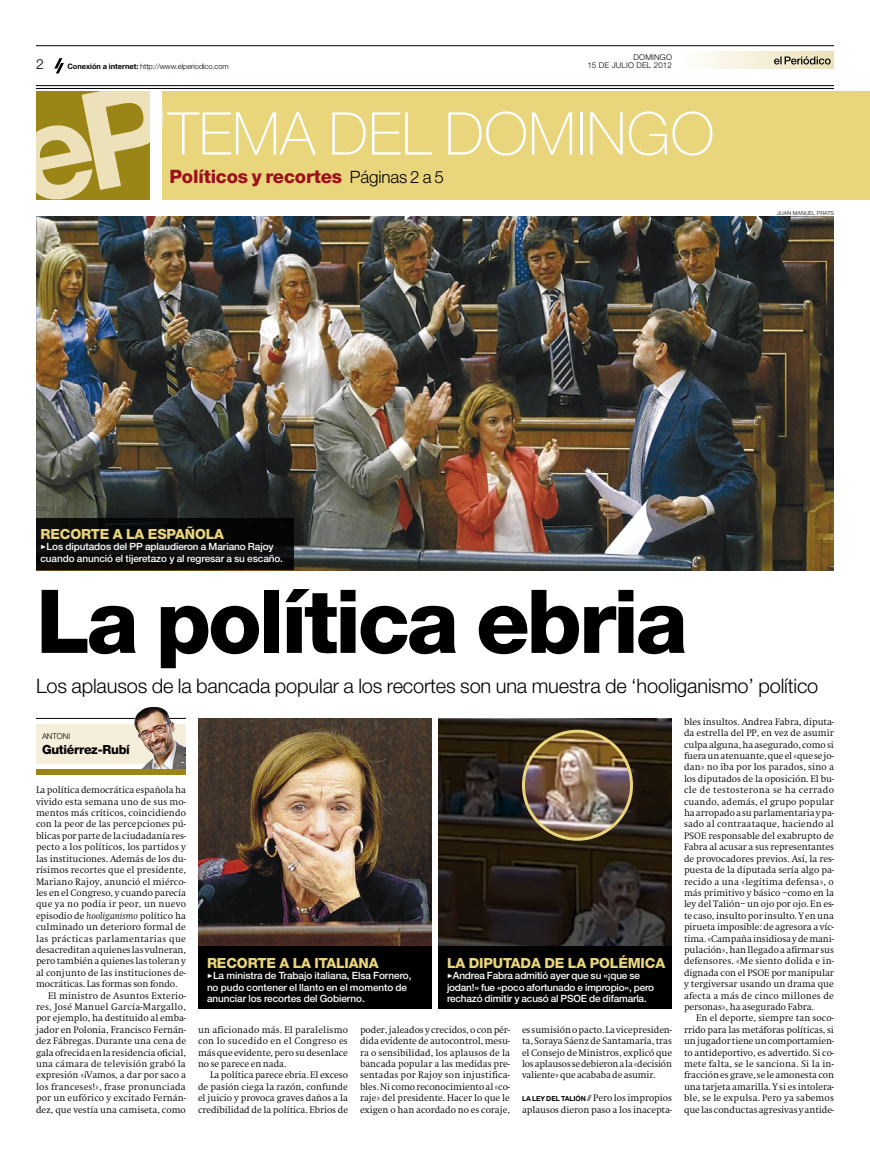
<style>
.page{position:relative;width:870px;height:1163px;background:#fff}
.page>*{position:absolute;margin:0;border:0;box-sizing:border-box;transform-origin:0 0}
.t1{font:800 88.2px "Helvetica Neue LT Std";letter-spacing:-.04em;color:#000}
.t2{font:100 59px "Helvetica Neue LT Std";letter-spacing:.005em;color:#fff}
.t3{font:300 20px "Helvetica Neue";letter-spacing:-.01em;color:#000}
.t4{font:800 18.5px "Helvetica Neue LT Std";letter-spacing:-.01em;color:#9c0f1d}
.t5{font:800 14px "Helvetica Neue LT Std";letter-spacing:-.01em;color:#e9d57c}
.t6{font:300 14px "Helvetica Neue";color:#000}
.t7{font:800 12.6px "Helvetica Neue LT Std";letter-spacing:-.02em;color:#000}
.t8{font:500 10px/11.4px "Helvetica Neue LT Std";letter-spacing:-.01em;color:#fff}
.t9{font:300 9.1px/11.4px "Swift ND Std";letter-spacing:-.005em;color:#000;text-align:justify}
.t10{font:300 9.1px "Swift ND Std";letter-spacing:.02em;color:#000}
.t11{font:300 9.1px "Swift ND Std";letter-spacing:.015em;color:#000}
.t12{font:300 9.1px "Swift ND Std";letter-spacing:.025em;color:#000}
.t13{font:300 9.1px "Swift ND Std";letter-spacing:.035em;color:#000}
.t14{font:300 8px "Helvetica Neue";letter-spacing:.02em;color:#000}
.t15{font:300 7.5px "Helvetica Neue LT Std";letter-spacing:-.005em;color:#000}
.t16{font:300 5.5px "Helvetica Neue";letter-spacing:.015em;color:#000}
.s1{font-weight:700}
.s2{font-family:"Helvetica Neue";font-weight:300;font-size:17px;color:#000}
.s3{font-style:italic}
.s4{font-family:"Helvetica Neue LT Std";font-weight:700;font-size:6.9px}
</style>
<div class="page">
<div style="left:156px;top:91px;width:714px;height:109px;background:#e9d57c"></div>
<svg style="left:36px;top:86px;width:130px;height:114px;background:#c3b367"></svg>
<div style="left:150px;top:91px;width:12px;height:109px;background:#fff"></div>
<div style="left:18px;top:86px;width:138px;height:5px;background:#fff"></div>
<img style="left:36px;top:217px;width:798px;height:353px">
<hr style="left:36px;top:718px;width:150px;height:1px;background:#000">
<div style="left:36px;top:724px;width:150px;height:40px;background:#f5eedb"></div>
<img style="left:134px;top:707px;width:52px;height:63px">
<div style="left:36px;top:770px;width:150px;height:5px;background:#9b8517"></div>
<svg style="left:36px;top:519px;width:258px;height:51px;background:#090a09"></svg>
<img style="left:198px;top:718px;width:234px;height:228px">
<div style="left:198px;top:946px;width:234px;height:63px;background:#000"></div>
<div style="left:438px;top:946px;width:234px;height:63px;background:#000"></div>
<img style="left:438px;top:718px;width:234px;height:228px">
<div style="left:522px;top:730px;width:111px;height:111px;border:3px solid #e9d57c;border-radius:50%"></div>
<hr style="left:36px;top:46px;width:798px;height:1px;background:#000">
<div style="left:678px;top:51px;width:156px;height:18px;background:linear-gradient(to right,#fffffe,#ece1ba)"></div>
<svg style="left:774px;top:56px;width:57px;height:9px"></svg>
<hr style="left:36px;top:88px;width:798px;height:1px;background:#000">
<hr style="left:36px;top:85px;width:798px;height:1px;background:#000">
<svg style="left:54px;top:58px;width:10px;height:15px"></svg>
<p class="t14" style="left:634px;top:52px;width:40px">DOMINGO</p>
<h3 class="t6" style="left:36px;top:55px;width:9px">2</h3>
<p class="t15" style="left:67px;top:61px;width:163px"><span class="s1">Conexión a internet:</span> http://www.elperiodico.com</p>
<p class="t14" style="left:587px;top:61px;width:86px">15 DE JULIO DEL 2012</p>
<h2 class="t2" style="left:168px;top:100px;width:548px">TEMA DEL DOMINGO</h2>
<h3 class="t4" style="left:169px;top:166px;width:276px">Políticos y recortes <span class="s2">Páginas 2 a 5</span></h3>
<p class="t16" style="left:777px;top:210px;width:58px">JUAN MANUEL PRATS</p>
<h3 class="t5" style="left:40px;top:526px;width:185px">RECORTE A LA ESPAÑOLA</h3>
<p class="t8" style="left:40px;top:541px;width:244px">✓Los diputados del PP aplaudieron a Mariano Rajoy cuando anunció el tijeretazo y al regresar a su escaño.</p>
<h1 class="t1" style="left:36px;top:569px;width:653px">La política ebria</h1>
<h3 class="t3" style="left:36px;top:673px;width:784px">Los aplausos de la bancada popular a los recortes son una muestra de ‘hooliganismo’ político</h3>
<p class="t14" style="left:42px;top:731px;width:30px">ANTONI</p>
<h3 class="t7" style="left:42px;top:742px;width:89px">Gutiérrez-Rubí</h3>
<p class="t9" style="left:36px;top:784px;width:152px">La política democrática española ha</p>
<p class="t9" style="left:36px;top:796px;width:152px">vivido esta semana uno de sus mo-</p>
<p class="t9" style="left:36px;top:807px;width:152px">mentos más críticos, coincidiendo</p>
<p class="t9" style="left:36px;top:819px;width:152px">con la peor de las percepciones pú-</p>
<p class="t9" style="left:36px;top:830px;width:152px">blicas por parte de la ciudadanía res-</p>
<p class="t9" style="left:36px;top:841px;width:151px">pecto a los políticos, los partidos y</p>
<p class="t9" style="left:36px;top:853px;width:152px">las instituciones. Además de los du-</p>
<p class="t9" style="left:36px;top:864px;width:152px">rísimos recortes que el presidente,</p>
<p class="t9" style="left:36px;top:876px;width:152px">Mariano Rajoy, anunció el miérco-</p>
<p class="t9" style="left:36px;top:887px;width:152px">les en el Congreso, y cuando parecía</p>
<p class="t10" style="left:36px;top:899px;width:151px">que ya no podía ir peor, un nuevo</p>
<p class="t9" style="left:36px;top:910px;width:151px">episodio de <span class="s3">hooliganismo</span> político ha</p>
<p class="t9" style="left:36px;top:921px;width:151px">culminado un deterioro formal de</p>
<p class="t13" style="left:36px;top:933px;width:151px">las prácticas parlamentarias que</p>
<p class="t9" style="left:36px;top:944px;width:152px">desacreditan a quienes las vulneran,</p>
<p class="t9" style="left:36px;top:955px;width:152px">pero también a quienes las toleran y</p>
<p class="t9" style="left:36px;top:967px;width:152px">al conjunto de las instituciones de-</p>
<p class="t9" style="left:36px;top:978px;width:143px">mocráticas. Las formas son fondo.</p>
<p class="t11" style="left:48px;top:990px;width:139px">El ministro de Asuntos Exterio-</p>
<p class="t12" style="left:36px;top:1001px;width:151px">res, José Manuel García-Margallo,</p>
<p class="t9" style="left:36px;top:1012px;width:152px">por ejemplo, ha destituido al emba-</p>
<p class="t9" style="left:36px;top:1024px;width:152px">jador en Polonia, Francisco Fernán-</p>
<p class="t9" style="left:36px;top:1035px;width:152px">dez Fábregas. Durante una cena de</p>
<p class="t9" style="left:36px;top:1047px;width:152px">gala ofrecida en la residencia oficial,</p>
<p class="t11" style="left:36px;top:1058px;width:151px">una cámara de televisión grabó la</p>
<p class="t9" style="left:36px;top:1069px;width:152px">expresión «¡Vamos, a dar por saco a</p>
<p class="t10" style="left:36px;top:1081px;width:151px">los franceses!», frase pronunciada</p>
<p class="t9" style="left:36px;top:1092px;width:152px">por un eufórico y excitado Fernán-</p>
<p class="t9" style="left:36px;top:1104px;width:151px">dez, que vestía una camiseta, como</p>
<h3 class="t5" style="left:207px;top:954px;width:173px">RECORTE A LA ITALIANA</h3>
<p class="t8" style="left:207px;top:970px;width:206px">✓La ministra de Trabajo italiana, Elsa Fornero, no pudo contener el llanto en el momento de anunciar los recortes del Gobierno.</p>
<h3 class="t5" style="left:447px;top:954px;width:220px">LA DIPUTADA DE LA POLÉMICA</h3>
<p class="t8" style="left:447px;top:970px;width:209px">✓Andrea Fabra admitió ayer que su «¡que se jodan!» fue «poco afortunado e impropio», pero rechazó dimitir y acusó al PSOE de difamarla.</p>
<p class="t9" style="left:198px;top:1024px;width:152px">un aficionado más. El paralelismo con lo sucedido en el Congreso es más que evidente, pero su desenlace no se parece en nada.</p>
<p class="t9" style="left:198px;top:1069px;width:152px;text-indent:12px">La política parece ebria. El exceso de pasión ciega la razón, confunde el juicio y provoca graves daños a la credibilidad de la política. Ebrios de</p>
<p class="t9" style="left:360px;top:1024px;width:152px">poder, jaleados y crecidos, o con pér&shy;dida evidente de autocontrol, mesu&shy;ra o sensibilidad, los aplausos de la bancada popular a las medidas pre&shy;sentadas por Rajoy son injustifica&shy;bles. Ni como reconocimiento al «co&shy;raje» del presidente. Hacer lo que le exigen o han acordado no es coraje,</p>
<p class="t9" style="left:522px;top:1024px;width:152px">es sumisión o pacto. La vicepresiden&shy;ta, Soraya Sáenz de Santamaría, tras el Consejo de Ministros, explicó que los aplausos se debieron a la «decisión valiente» que acababa de asumir.</p>
<p class="t9" style="left:522px;top:1092px;width:152px"><span class="s4">LA LEY DEL TALIÓN</span> Pero los impropios aplausos dieron paso a los inacepta-</p>
<p class="t9" style="left:684px;top:716px;width:152px">bles insultos. Andrea Fabra, diputa&shy;da estrella del PP, en vez de asumir culpa alguna, ha asegurado, como si fuera un atenuante, que el «que se jo&shy;dan» no iba por los parados, sino a los diputados de la oposición. El bu&shy;cle de testosterona se ha cerrado cuando, además, el grupo popular ha arropado a su parlamentaria y pa&shy;sado al contraataque, haciendo al PSOE responsable del exabrupto de Fabra al acusar a sus representantes de provocadores previos. Así, la res&shy;puesta de la diputada sería algo pa&shy;recido a una «legítima defensa», o más primitivo y básico –como en la ley del Talión– un ojo por ojo. En es&shy;te caso, insulto por insulto. Y en una pirueta imposible: de agresora a víc&shy;tima. «Campaña insidiosa y de mani&shy;pulación», han llegado a afirmar sus defensores. «Me siento dolida e in&shy;dignada con el PSOE por manipular y tergiversar usando un drama que afecta a más de cinco millones de personas», ha asegurado Fabra.</p>
<p class="t9" style="left:684px;top:1012px;width:152px;text-indent:12px">En el deporte, siempre tan soco&shy;rrido para las metáforas políticas, si un jugador tiene un comportamien&shy;to antideportivo, es advertido. Si co&shy;mete falta, se le sanciona. Si la in&shy;fracción es grave, se le amonesta con una tarjeta amarilla. Y si es intolera&shy;ble, se le expulsa. Pero ya sabemos que las conductas agresivas y antide-</p>
</div>
